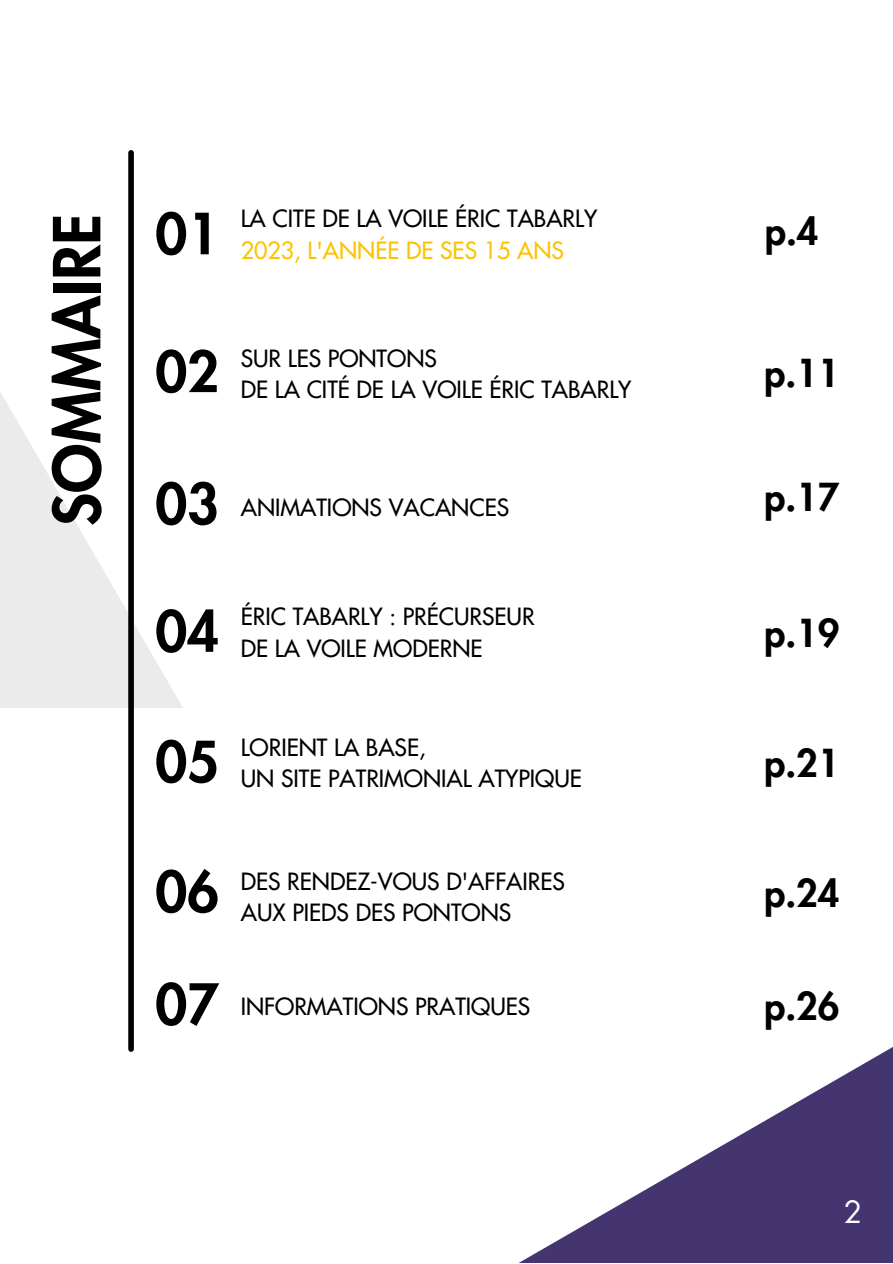
<style>
.page{position:relative;width:893px;height:1264px;background:#fff}
.page>*{position:absolute;margin:0;border:0;box-sizing:border-box;transform-origin:0 0}
.t1{font:800 63px "Futura Std";color:#000}
.t2{font:800 55.2px "Futura Std";color:#000}
.t3{font:800 37.5px "Futura Std";color:#000}
.t4{font:30px "Futura Std";color:#fff}
.t5{font:500 23.1px/31.3px "Futura Std";color:#000}
.t6{font:500 23.1px "Futura Std";color:#fdc300}
</style>
<div class="page">
<svg style="left:0;top:392px;width:183px;height:316px;fill:#ebebeb"></svg>
<div style="left:128px;top:153px;width:6px;height:896px;background:#000"></div>
<svg style="left:520px;top:1047px;width:372px;height:215px"></svg>
<h1 class="t1" style="left:48px;top:526px;width:313px;rotate:-90deg">SOMMAIRE</h1>
<p class="t5" style="left:241px;top:204px;width:358px">LA CITE DE LA VOILE ÉRIC TABARLY</p>
<p class="t6" style="left:241px;top:240px;width:325px">2023, L'ANNÉE DE SES 15 ANS</p>
<h2 class="t2" style="left:155px;top:209px;width:65px">01</h2>
<h3 class="t3" style="left:764px;top:214px;width:55px">p.4</h3>
<h2 class="t2" style="left:155px;top:346px;width:65px">02</h2>
<p class="t5" style="left:241px;top:344px;width:392px">SUR LES PONTONS<br>DE LA CITÉ DE LA VOILE ÉRIC TABARLY</p>
<h3 class="t3" style="left:764px;top:356px;width:77px">p.11</h3>
<h2 class="t2" style="left:155px;top:478px;width:65px">03</h2>
<p class="t5" style="left:241px;top:492px;width:270px">ANIMATIONS VACANCES</p>
<h2 class="t2" style="left:155px;top:606px;width:65px">04</h2>
<p class="t5" style="left:241px;top:602px;width:295px">ÉRIC TABARLY : PRÉCURSEUR<br>DE LA VOILE MODERNE</p>
<h2 class="t2" style="left:155px;top:736px;width:65px">05</h2>
<p class="t5" style="left:241px;top:732px;width:342px">LORIENT LA BASE,<br>UN SITE PATRIMONIAL ATYPIQUE</p>
<h3 class="t3" style="left:764px;top:480px;width:77px">p.17</h3>
<h3 class="t3" style="left:764px;top:616px;width:77px">p.19</h3>
<h3 class="t3" style="left:764px;top:746px;width:77px">p.21</h3>
<h2 class="t2" style="left:155px;top:866px;width:65px">06</h2>
<p class="t5" style="left:241px;top:866px;width:326px">DES RENDEZ-VOUS D'AFFAIRES<br>AUX PIEDS DES PONTONS</p>
<h3 class="t3" style="left:764px;top:876px;width:77px">p.24</h3>
<h2 class="t2" style="left:155px;top:979px;width:65px">07</h2>
<p class="t5" style="left:241px;top:992px;width:291px">INFORMATIONS PRATIQUES</p>
<h3 class="t3" style="left:764px;top:989px;width:77px">p.26</h3>
<p class="t4" style="left:843px;top:1198px;width:20px">2</p>
</div>
